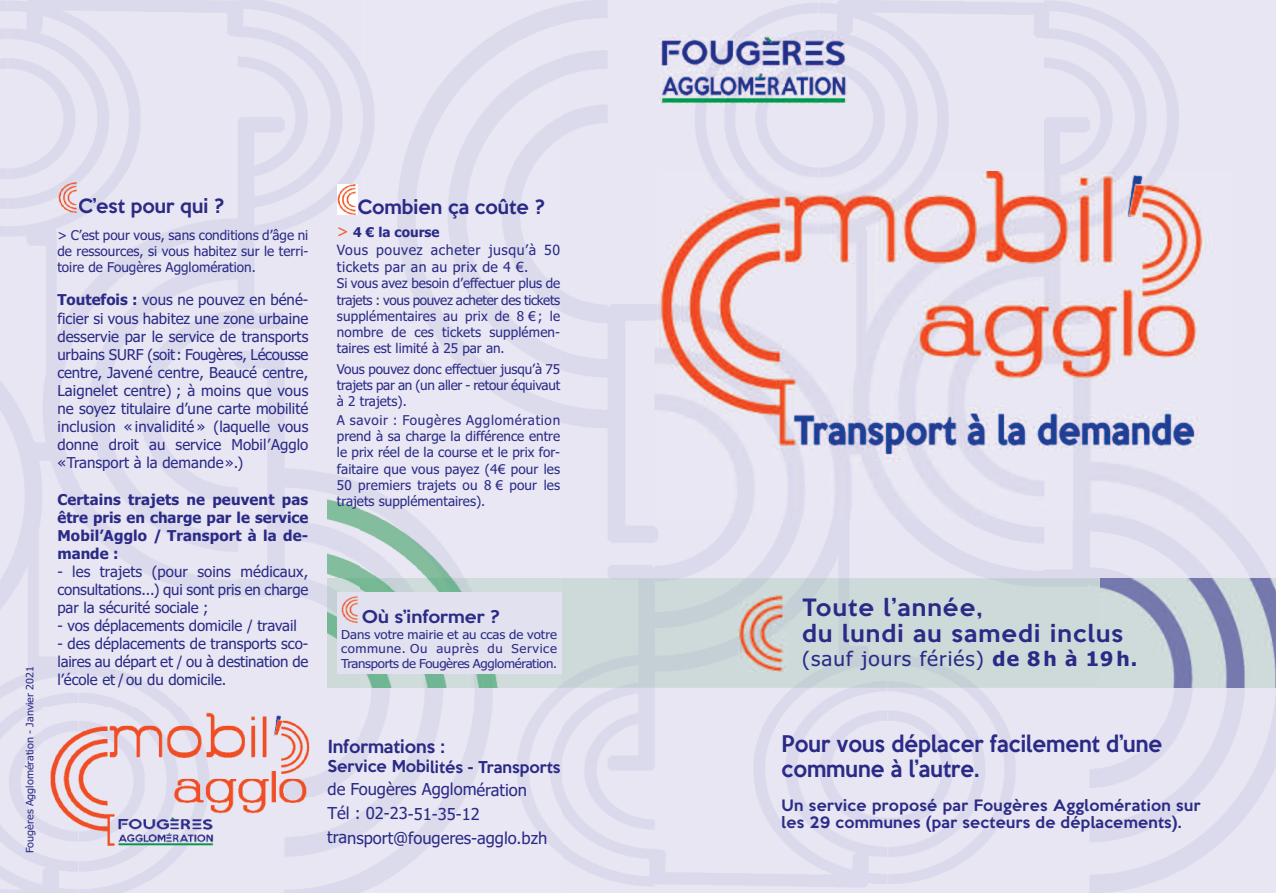
<style>
.page{position:relative;width:1276px;height:893px;background:#fff}
.page>*{position:absolute;margin:0;border:0;box-sizing:border-box;transform-origin:0 0}
.t1{font:500 21.9px/26.2px "Keep Calm";letter-spacing:.05em;color:#2b2a87;scale:1.04 1}
.t2{font:500 21px/25.2px "Keep Calm";color:#2b2a87;scale:.95 1}
.t3{font:20.1px "Tahoma";letter-spacing:.05em;color:#2b2a87;scale:1.04 1}
.t4{font:500 18px "Keep Calm";color:#2b2a87}
.t5{font:16.5px/24.3px "Tahoma";letter-spacing:-.005em;color:#2b2a87}
.t6{font:500 16.5px "Keep Calm";letter-spacing:-.01em;color:#2b2a87}
.t7{font:500 16.05px "Keep Calm";color:#2b2a87;scale:1.07 1}
.t8{font:15px/18px "Tahoma";letter-spacing:-.005em;color:#2b2a87;text-align:justify}
.t9{font:700 15px/18px "Tahoma";color:#2b2a87;text-align:justify}
.t10{font:500 15px "Keep Calm";letter-spacing:-.01em;color:#2b2a87}
.t11{font:500 14.4px/17.2px "Keep Calm";letter-spacing:.02em;color:#2b2a87}
.t12{font:14.1px/17px "Tahoma";letter-spacing:.04em;color:#2b2a87}
.t13{font:13.5px/16.2px "Tahoma";color:#2b2a87;text-align:justify}
.t14{font:700 13.5px "Tahoma";color:#2b2a87}
.t15{font:12.3px/14.7px "Tahoma";letter-spacing:-.025em;color:#2b2a87;text-align:justify;scale:1.07 1}
.t16{font:10.2px "Tahoma";color:#2b2a87;scale:1.06 1}
.s1{font-weight:700}
.s2{font-weight:400;font-size:16.5px;color:#ed6038}
.s3{font-size:12px}
</style>
<div class="page">
<img style="left:0;top:0;width:360px;height:893px">
<img style="left:360px;top:688px;width:201px;height:205px">
<img style="left:327px;top:473px;width:195px;height:105px">
<img style="left:327px;top:578px;width:773px;height:110px">
<img style="left:1100px;top:578px;width:176px;height:110px">
<img style="left:659px;top:35px;width:188px;height:69px">
<img style="left:43px;top:708px;width:268px;height:142px">
<img style="left:658px;top:171px;width:574px;height:347px">
<img style="left:338px;top:184px;width:19px;height:30px">
<div style="left:337px;top:592px;width:224px;height:81px;background:#e2e1ef"></div>
<img style="left:342px;top:596px;width:16px;height:26px">
<img style="left:58px;top:183px;width:20px;height:30px">
<img style="left:738px;top:595px;width:50px;height:76px">
<p class="t16" style="left:24px;top:853px;width:178px;rotate:-90deg">Fougères Agglomération - Janvier 2021</p>
<p class="t4" style="left:78px;top:190px;width:148px">C’est pour qui ?</p>
<p class="t13" style="left:57px;top:227px;width:252px">&gt; C’est pour vous, sans conditions d’âge ni de ressources, si vous habitez sur le terri&shy;toire de Fougères Agglomération.</p>
<p class="t8" style="left:57px;top:291px;width:252px"><span class="s1">Toutefois :</span> vous ne pouvez en béné&shy;ficier si vous habitez une zone urbaine desservie par le service de transports urbains SURF (soit: Fougères, Lécousse centre, Javené centre, Beaucé centre, Laignelet centre) ; à moins que vous ne soyez titulaire d’une carte mobilité inclusion «invalidité» (laquelle vous donne droit au service Mobil’Agglo «Transport à la demande».)</p>
<p class="t9" style="left:57px;top:491px;width:252px">Certains trajets ne peuvent pas être pris en charge par le service Mobil’Agglo / Transport à la de&shy;mande :</p>
<p class="t8" style="left:57px;top:563px;width:252px">- les trajets (pour soins médicaux, consultations...) qui sont pris en charge par la sécurité sociale ;</p>
<p class="t8" style="left:57px;top:617px;width:241px">- vos déplacements domicile / travail</p>
<p class="t8" style="left:57px;top:635px;width:252px">- des déplacements de transports sco&shy;laires au départ et / ou à destination de l’école et /ou du domicile.</p>
<p class="t4" style="left:357px;top:191px;width:189px">Combien ça coûte ?</p>
<p class="t14" style="left:337px;top:225px;width:104px"><span class="s2">&gt;</span> 4 € la course</p>
<p class="t12" style="left:337px;top:242px;width:225px">Vous pouvez acheter jusqu’à 50 tickets par an au prix de 4 €.</p>
<p class="t13" style="left:337px;top:276px;width:225px">Si vous avez besoin d’effectuer plus de trajets : vous pouvez acheter des tickets supplémentaires au prix de 8 €; le nombre de ces tickets supplémen&shy;taires est limité à 25 par an.</p>
<p class="t13" style="left:337px;top:361px;width:225px">Vous pouvez donc effectuer jusqu’à 75 trajets par an (un aller - retour équivaut à 2 trajets).</p>
<p class="t13" style="left:337px;top:412px;width:225px">A savoir : Fougères Agglomération prend à sa charge la différence entre le prix réel de la course et le prix for&shy;faitaire que vous payez (4€ pour les 50 premiers trajets ou 8 € pour les trajets supplémentaires).</p>
<p class="t7" style="left:362px;top:602px;width:130px">Où s’informer ?</p>
<p class="t15" style="left:341px;top:627px;width:203px">Dans votre mairie et au ccas de votre commune. Ou auprès du Service Transports de Fougères Agglomération<span class="s3">.</span></p>
<p class="t6" style="left:328px;top:732px;width:118px">Informations :</p>
<p class="t10" style="left:328px;top:754px;width:234px">Service Mobilités - Transports</p>
<p class="t5" style="left:327px;top:777px;width:222px">de Fougères Agglomération<br>Tél : 02-23-51-35-12 transport@fougeres-agglo.bzh</p>
<h1 class="t1" style="left:802px;top:592px;width:310px">Toute l’année,<br>du lundi au samedi inclus</h1>
<h3 class="t3" style="left:802px;top:648px;width:324px">(sauf jours fériés) <span class="s1">de 8h à 19h.</span></h3>
<h2 class="t2" style="left:781px;top:729px;width:402px">Pour vous déplacer facilement d’une commune à l’autre.</h2>
<p class="t11" style="left:781px;top:795px;width:420px">Un service proposé par Fougères Agglomération sur les 29 communes (par secteurs de déplacements).</p>
</div>
